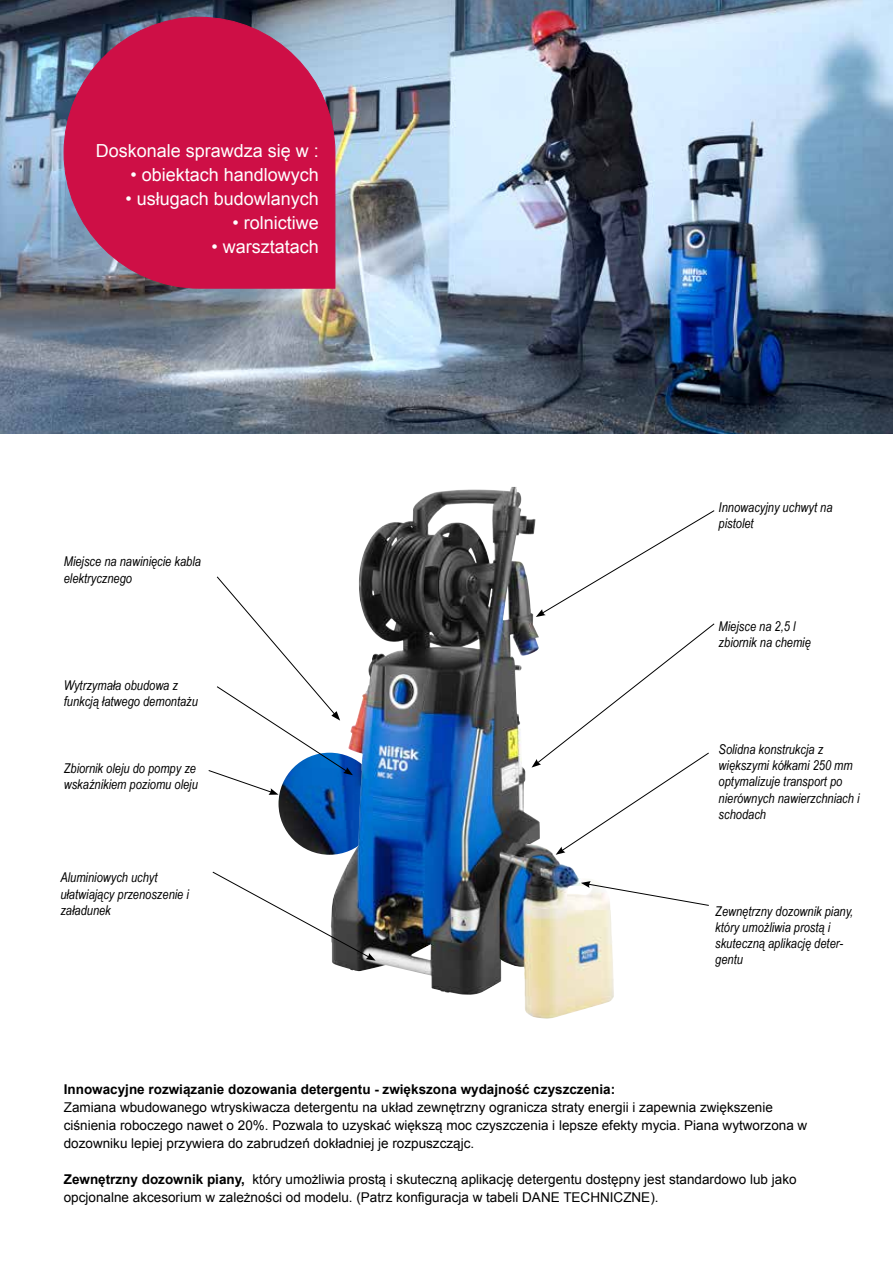
<style>
.page{position:relative;width:893px;height:1263px;background:#fff}
.page>*{position:absolute;margin:0;border:0;box-sizing:border-box;transform-origin:0 0}
.t1{font:18px "Arial";color:#fff}
.t2{font:13.5px/18px "Arial";color:#000}
.t3{font:italic 13.5px/16.2px "Arial Narrow";color:#000}
.t4{font:700 13.5px "Arial";color:#000}
.s1{font-weight:700}
</style>
<div class="page">
<img style="left:279px;top:753px;width:102px;height:102px;border-radius:51px">
<img style="left:0;top:0;width:893px;height:434px">
<svg style="left:64px;top:17px;width:271px;height:272px;background:#bf2254"></svg>
<img style="left:331px;top:488px;width:180px;height:482px">
<img style="left:500px;top:842px;width:114px;height:177px">
<svg style="left:536px;top:510px;width:179px;height:107px"></svg>
<svg style="left:531px;top:623px;width:184px;height:232px"></svg>
<svg style="left:581px;top:881px;width:128px;height:25px"></svg>
<svg style="left:208px;top:576px;width:145px;height:219px"></svg>
<svg style="left:212px;top:871px;width:164px;height:90px"></svg>
<h1 class="t1" style="left:96px;top:139px;width:225px">Doskonale sprawdza się w :</h1>
<h1 class="t1" style="left:130px;top:163px;width:190px">• obiektach handlowych</h1>
<h1 class="t1" style="left:125px;top:187px;width:195px">• usługach budowlanych</h1>
<h1 class="t1" style="left:233px;top:211px;width:88px">• rolnictiwe</h1>
<h1 class="t1" style="left:212px;top:235px;width:109px">• warsztatach</h1>
<p class="t3" style="left:64px;top:553px;width:139px">Miejsce na nawinięcie kabla elektrycznego</p>
<p class="t3" style="left:64px;top:677px;width:136px">Wytrzymała obudowa z funkcją łatwego demontażu</p>
<p class="t3" style="left:64px;top:760px;width:136px">Zbiornik oleju do pompy ze wskaźnikiem poziomu oleju</p>
<p class="t3" style="left:60px;top:869px;width:130px">Aluminiowych uchyt ułatwiający przenoszenie i załadunek</p>
<p class="t3" style="left:719px;top:498px;width:115px">Innowacyjny uchwyt na pistolet</p>
<p class="t3" style="left:719px;top:618px;width:94px">Miejsce na 2,5 l zbiornik na chemię</p>
<p class="t3" style="left:719px;top:741px;width:142px">Solidna konstrukcja z większymi kółkami 250 mm optymalizuje transport po nierównych nawierzchniach i schodach</p>
<p class="t3" style="left:715px;top:902px;width:140px">Zewnętrzny dozownik piany, który umożliwia prostą i skuteczną aplikację deter&shy;gentu</p>
<p class="t4" style="left:64px;top:1079px;width:553px">Innowacyjne rozwiązanie dozowania detergentu - zwiększona wydajność czyszczenia:</p>
<p class="t2" style="left:64px;top:1098px;width:745px">Zamiana wbudowanego wtryskiwacza detergentu na układ zewnętrzny ogranicza straty energii i zapewnia zwiększenie ciśnienia roboczego nawet o 20%. Pozwala to uzyskać większą moc czyszczenia i lepsze efekty mycia. Piana wytworzona w dozowniku lepiej przywiera do zabrudzeń dokładniej je rozpuszcząjc.</p>
<p class="t2" style="left:64px;top:1170px;width:734px"><span class="s1">Zewnętrzny dozownik piany,</span> który umożliwia prostą i skuteczną aplikację detergentu dostępny jest standardowo lub jako opcjonalne akcesorium w zależności od modelu. (Patrz konfiguracja w tabeli DANE TECHNICZNE).</p>
</div>
